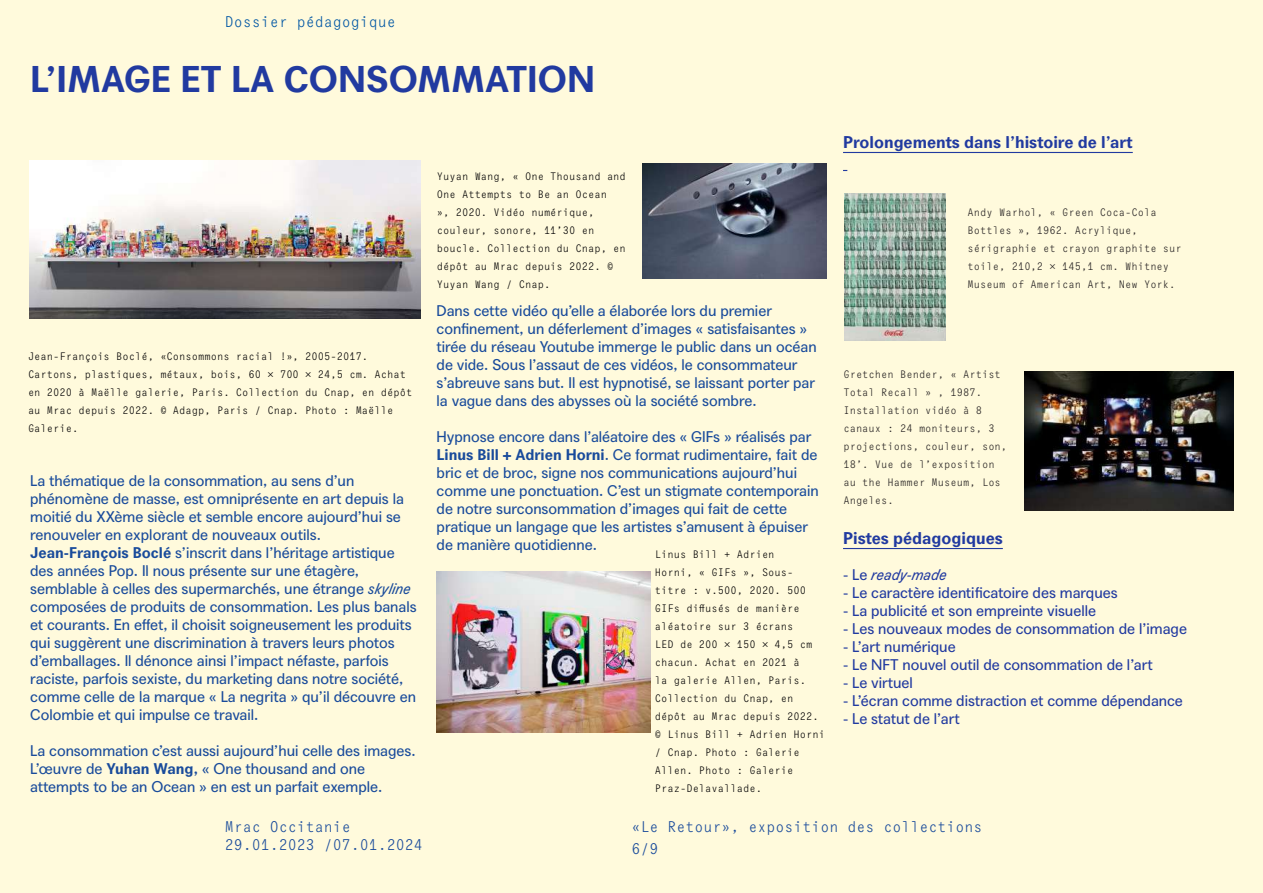
<style>
.page{position:relative;width:1263px;height:893px;background:#fffadc}
.page>*{position:absolute;margin:0;border:0;box-sizing:border-box;transform-origin:0 0}
.t1{font:700 36px "Agipo";color:#213aa0}
.t2{font:700 16.5px "Agipo";color:#213aa0}
.t3{font:15px/18px "Agipo";color:#194b9b}
.t4{font:15px "Agipo";color:#213aa0}
.t5{font:15px/21.6px "Agipo Mono";color:#194b9b}
.t6{font:15px "Agipo Mono";color:#0057a4}
.t7{font:italic 15px "Agipo";color:#213aa0}
.t8{font:10.5px/18px "Agipo Mono";color:#000001}
.t9{font:10.5px/18px "Agipo Mono";color:#231f20}
.s1{font-weight:700}
.s2{font-style:italic}
.s3{font-style:normal}
</style>
<div class="page">
<hr style="left:843px;top:152px;width:290px;height:1px;background:#213aa0">
<hr style="left:843px;top:548px;width:160px;height:1px;background:#213aa0">
<img style="left:30px;top:160px;width:390px;height:159px">
<img style="left:437px;top:572px;width:213px;height:160px">
<img style="left:643px;top:164px;width:183px;height:115px">
<img style="left:844px;top:193px;width:101px;height:147px">
<img style="left:1024px;top:371px;width:209px;height:140px">
<p class="t6" style="left:225px;top:10px;width:173px">Dossier pédagogique</p>
<h1 class="t1" style="left:30px;top:51px;width:567px">L’IMAGE ET LA CONSOMMATION</h1>
<p class="t8" style="left:28px;top:346px;width:386px">Jean-François Boclé, «Consommons racial !», 2005-2017.<br>Cartons, plastiques, métaux, bois, 60 × 700 × 24,5 cm. Achat en 2020 à Maëlle galerie, Paris. Collection du Cnap, en dépôt au Mrac depuis 2022. © Adagp, Paris / Cnap. Photo : Maëlle Galerie.</p>
<p class="t3" style="left:30px;top:470px;width:388px">La thématique de la consommation, au sens d’un phénomène de masse, est omniprésente en art depuis la moitié du XXème siècle et semble encore aujourd’hui se renouveler en explorant de nouveaux outils.<br><span class="s1">Jean-François Boclé</span> s’inscrit dans l’héritage artistique des années Pop. Il nous présente sur une étagère, semblable à celles des supermarchés, une étrange <span class="s2">skyline </span>composées de produits de consommation. Les plus banals et courants. En effet, il choisit soigneusement les produits qui suggèrent une discrimination à travers leurs photos d’emballages. Il dénonce ainsi l’impact néfaste, parfois raciste, parfois sexiste, du marketing dans notre société, comme celle de la marque « La negrita » qu’il découvre en Colombie et qui impulse ce travail.</p>
<p class="t3" style="left:30px;top:740px;width:387px">La consommation c’est aussi aujourd’hui celle des images.<br>L’œuvre de <span class="s1">Yuhan Wang,</span> « One thousand and one attempts to be an Ocean » en est un parfait exemple.</p>
<p class="t8" style="left:437px;top:166px;width:191px">Yuyan Wang, « One Thousand and<br>One Attempts to Be an Ocean<br>», 2020. Vidéo numérique, couleur, sonore, 11’30 en boucle. Collection du Cnap, en dépôt au Mrac depuis 2022. ©<br>Yuyan Wang / Cnap.</p>
<p class="t3" style="left:437px;top:300px;width:381px">Dans cette vidéo qu’elle a élaborée lors du premier confinement, un déferlement d’images « satisfaisantes » tirée du réseau Youtube immerge le public dans un océan de vide. Sous l’assaut de ces vidéos, le consommateur s’abreuve sans but. Il est hypnotisé, se laissant porter par la vague dans des abysses où la société sombre.</p>
<p class="t3" style="left:437px;top:426px;width:384px">Hypnose encore dans l’aléatoire des « GIFs » réalisés par <span class="s1">Linus Bill + Adrien Horni</span>. Ce format rudimentaire, fait de bric et de broc, signe nos communications aujourd’hui comme une ponctuation. C’est un stigmate contemporain de notre surconsommation d’images qui fait de cette pratique un langage que les artistes s’amusent à épuiser de manière quotidienne.</p>
<p class="t8" style="left:655px;top:544px;width:172px">Linus Bill + Adrien<br>Horni, « GIFs », Sous&shy;titre : v.500, 2020. 500<br>GIFs diffusés de manière aléatoire sur 3 écrans<br>LED de 200 × 150 × 4,5 cm chacun. Achat en 2021 à<br>la galerie Allen, Paris.<br>Collection du Cnap, en dépôt au Mrac depuis 2022. © Linus Bill + Adrien Horni / Cnap. Photo : Galerie<br>Allen. Photo : Galerie<br>Praz-Delavallade.</p>
<p class="t2" style="left:843px;top:129px;width:291px">Prolongements dans l’histoire de l’art</p>
<p class="t9" style="left:968px;top:202px;width:216px">Andy Warhol, « Green Coca-Cola<br>Bottles », 1962. Acrylique, sérigraphie et crayon graphite sur toile, 210,2 × 145,1 cm. Whitney<br>Museum of American Art, New York.</p>
<p class="t9" style="left:843px;top:364px;width:165px">Gretchen Bender, « Artist<br>Total Recall » , 1987.<br>Installation vidéo à 8 canaux : 24 moniteurs, 3 projections, couleur, son,<br>18’. Vue de l’exposition au the Hammer Museum, Los<br>Angeles.</p>
<p class="t2" style="left:843px;top:525px;width:161px">Pistes pédagogiques</p>
<p class="t7" style="left:843px;top:563px;width:105px"><span class="s3">- Le</span> ready-made</p>
<p class="t4" style="left:843px;top:581px;width:276px">- Le caractère identificatoire des marques</p>
<p class="t4" style="left:843px;top:599px;width:255px">- La publicité et son empreinte visuelle</p>
<p class="t4" style="left:843px;top:617px;width:345px">- Les nouveaux modes de consommation de l’image</p>
<p class="t4" style="left:843px;top:635px;width:114px">- L’art numérique</p>
<p class="t4" style="left:843px;top:653px;width:311px">- Le NFT nouvel outil de consommation de l’art</p>
<p class="t4" style="left:843px;top:671px;width:71px">- Le virtuel</p>
<p class="t4" style="left:843px;top:689px;width:341px">- L’écran comme distraction et comme dépendance</p>
<p class="t4" style="left:843px;top:707px;width:118px">- Le statut de l’art</p>
<p class="t5" style="left:225px;top:817px;width:200px;line-height:18px">Mrac Occitanie<br>29.01.2023 /07.01.2024</p>
<p class="t5" style="left:631px;top:815px;width:353px">«Le Retour», exposition des collections<br>6/9</p>
</div>
